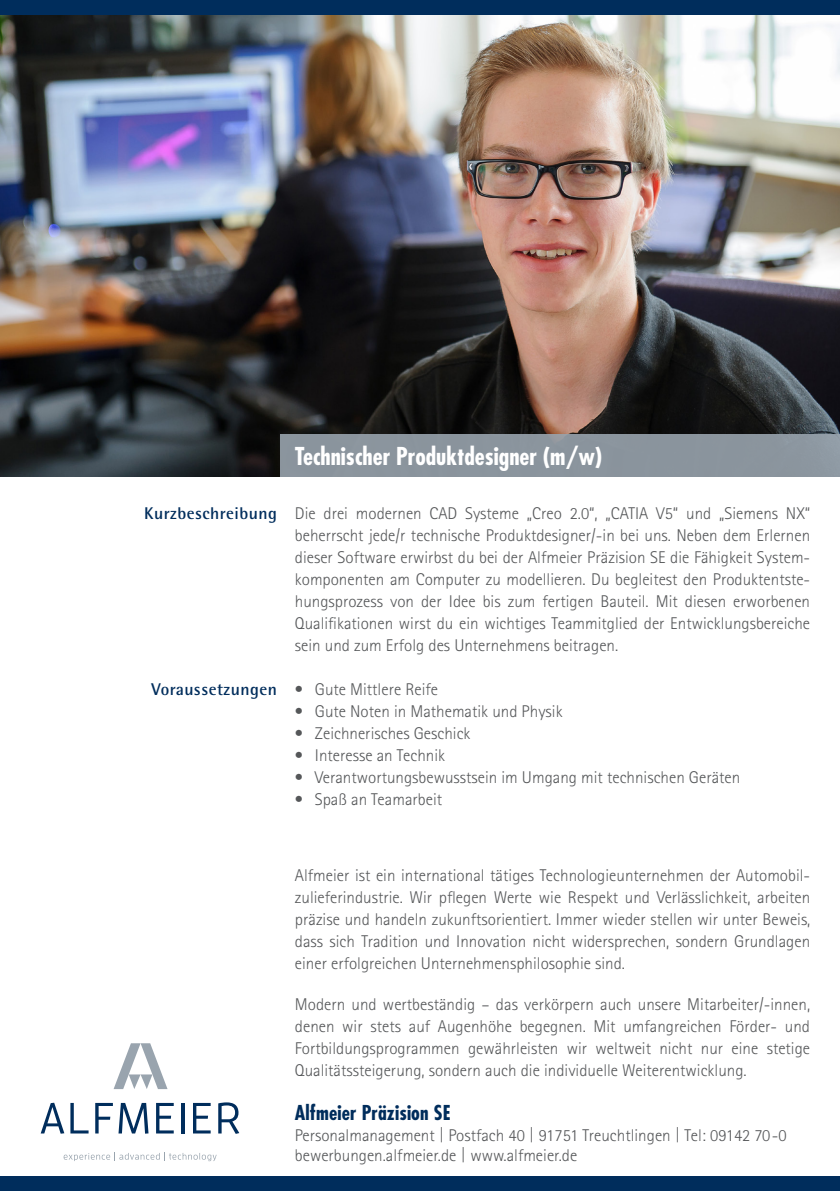
<style>
.page{position:relative;width:840px;height:1191px;background:#fff}
.page>*{position:absolute;margin:0;border:0;box-sizing:border-box;transform-origin:0 0}
.t1{font:700 condensed 24px "Futura";color:#fff}
.t2{font:700 condensed 20px "Futura";letter-spacing:.005em;color:#002d5c}
.t3{font:300 17px/22px "Rotis Sans Serif";color:#555759;text-align:justify}
.t4{font:700 17px "Rotis Semi Sans";letter-spacing:.03em;color:#002d5c}
</style>
<div class="page">
<img style="left:0;top:15px;width:839px;height:461px">
<div style="left:0;top:1176px;width:839px;height:15px;background:#002d5c"></div>
<svg style="left:41px;top:1102px;width:23px;height:31px"></svg>
<svg style="left:70px;top:1103px;width:18px;height:30px"></svg>
<svg style="left:95px;top:1103px;width:53px;height:30px"></svg>
<svg style="left:156px;top:1103px;width:18px;height:30px"></svg>
<hr style="left:181px;top:1103px;width:4px;height:30px;background:#002d5c">
<svg style="left:193px;top:1103px;width:17px;height:30px"></svg>
<svg style="left:218px;top:1102px;width:21px;height:31px"></svg>
<svg style="left:113px;top:1043px;width:54px;height:46px"></svg>
<svg style="left:64px;top:1152px;width:152px;height:9px"></svg>
<div style="left:0;top:0;width:839px;height:15px;background:#002d5c"></div>
<div style="left:280px;top:434px;width:559px;height:42px;background:#8a949d"></div>
<p class="t4" style="left:144px;top:503px;width:134px">Kurzbeschreibung</p>
<p class="t4" style="left:151px;top:678px;width:127px">Voraussetzungen</p>
<h1 class="t1" style="left:295px;top:440px;width:309px">Technischer Produktdesigner (m/w)</h1>
<p class="t3" style="left:295px;top:502px;width:516px">Die drei modernen CAD Systeme „Creo 2.0“, „CATIA V5“ und „Siemens NX“ beherrscht jede/r technische Produktdesigner/-in bei uns. Neben dem Erlernen dieser Software erwirbst du bei der Alfmeier Präzision SE die Fähigkeit System&shy;komponenten am Computer zu modellieren. Du begleitest den Produktentste&shy;hungsprozess von der Idee bis zum fertigen Bauteil. Mit diesen erworbenen Qualifikationen wirst du ein wichtiges Teammitglied der Entwicklungsbereiche sein und zum Erfolg des Unternehmens beitragen.</p>
<p class="t3" style="left:295px;top:678px;width:145px">• Gute Mittlere Reife</p>
<p class="t3" style="left:295px;top:700px;width:269px">• Gute Noten in Mathematik und Physik</p>
<p class="t3" style="left:295px;top:722px;width:177px">• Zeichnerisches Geschick</p>
<p class="t3" style="left:295px;top:744px;width:151px">• Interesse an Technik</p>
<p class="t3" style="left:295px;top:766px;width:446px">• Verantwortungsbewusstsein im Umgang mit technischen Geräten</p>
<p class="t3" style="left:295px;top:788px;width:149px">• Spaß an Teamarbeit</p>
<p class="t3" style="left:295px;top:864px;width:516px">Alfmeier ist ein international tätiges Technologieunternehmen der Automobil&shy;zulieferindustrie. Wir pflegen Werte wie Respekt und Verlässlichkeit, arbeiten präzise und handeln zukunftsorientiert. Immer wieder stellen wir unter Beweis, dass sich Tradition und Innovation nicht widersprechen, sondern Grundlagen einer erfolgreichen Unternehmensphilosophie sind.</p>
<p class="t3" style="left:295px;top:993px;width:516px">Modern und wertbeständig – das verkörpern auch unsere Mitarbeiter/-innen, denen wir stets auf Augenhöhe begegnen. Mit umfangreichen Förder- und Fortbildungsprogrammen gewährleisten wir weltweit nicht nur eine stetige Qualitätssteigerung, sondern auch die individuelle Weiterentwicklung.</p>
<p class="t2" style="left:295px;top:1100px;width:157px">Alfmeier Präzision SE</p>
<p class="t3" style="left:295px;top:1124px;width:493px;line-height:20.4px">Personalmanagement | Postfach 40 | 91751 Treuchtlingen | Tel: 09142 70-0 bewerbungen.alfmeier.de | www.alfmeier.de</p>
</div>
